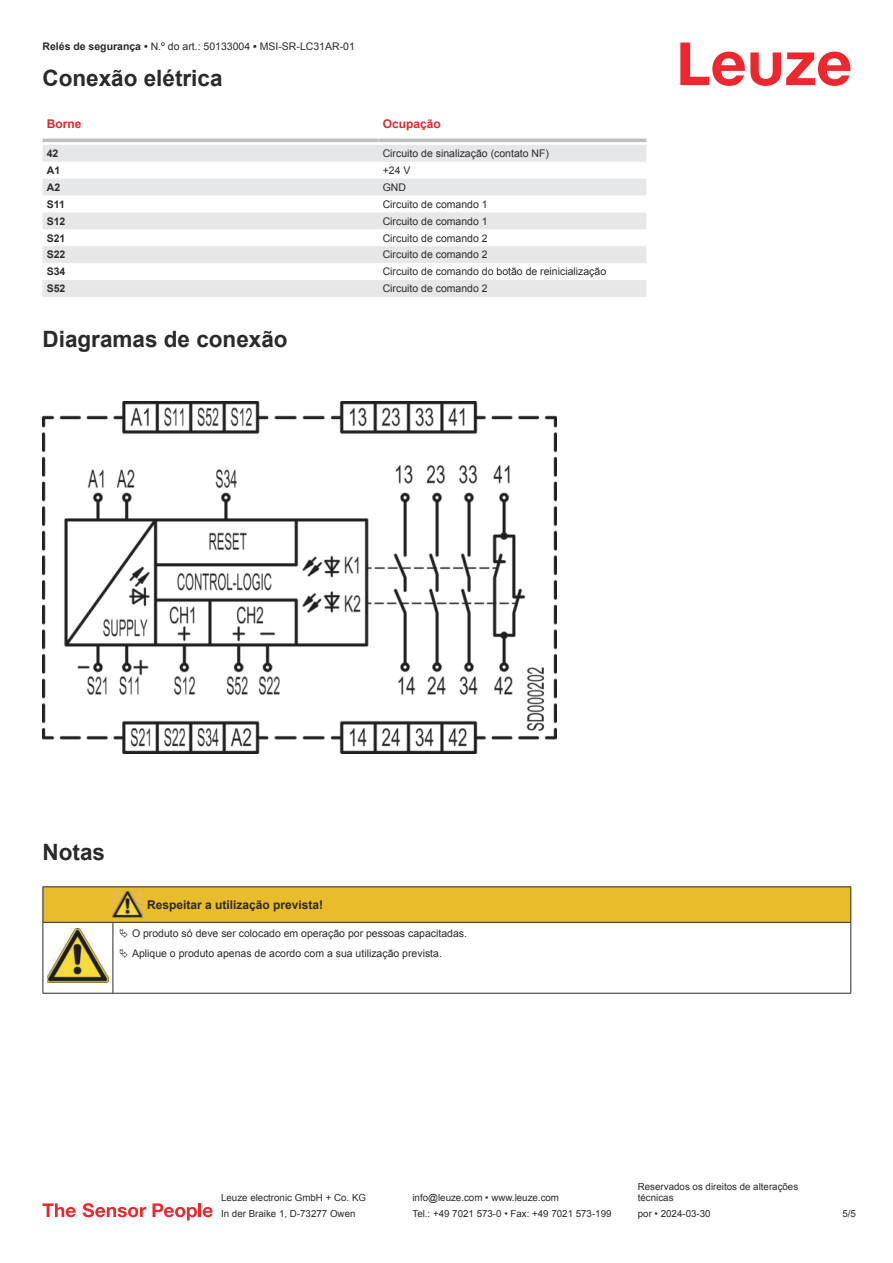
<style>
.page{position:relative;width:893px;height:1263px;background:#fff}
.page>*{position:absolute;margin:0;border:0;box-sizing:border-box;transform-origin:0 0}
.t1{font:700 22.5px "Arial";color:#2b292a}
.t2{font:700 12px "Arial";color:#2b292a}
.t3{font:700 12px "Arial";color:#db2a30}
.t4{font:10.5px/20.2px "Arial";color:#2b292a}
.t5{font:700 10.5px "Arial";color:#2b292a}
.t6{font:9.75px/11.7px "Arial";color:#2b292a}
.s1{font-weight:700}
</style>
<div class="page">
<svg style="left:680px;top:43px;width:170px;height:43px"></svg>
<svg style="left:43px;top:138px;width:603px;height:1px"></svg>
<svg style="left:43px;top:145px;width:603px;height:152px;fill:#e6e7e9"></svg>
<hr style="left:43px;top:139px;width:335px;height:3px;background:#bdbfc1">
<hr style="left:378px;top:139px;width:268px;height:3px;background:#bdbfc1">
<svg style="left:43px;top:1203px;width:33px;height:14px"></svg>
<svg style="left:83px;top:1203px;width:63px;height:14px"></svg>
<svg style="left:153px;top:1203px;width:44px;height:17px"></svg>
<hr style="left:198px;top:1203px;width:3px;height:14px;background:#ed272d">
<svg style="left:203px;top:1207px;width:10px;height:10px"></svg>
<img style="left:43px;top:402px;width:513px;height:351px">
<svg style="left:44px;top:964px;width:806px;height:29px"></svg>
<hr style="left:43px;top:886px;width:70px;height:1px;background:#2b292a">
<hr style="left:113px;top:886px;width:30px;height:1px;background:#2b292a">
<hr style="left:143px;top:886px;width:708px;height:1px;background:#2b292a">
<hr style="left:43px;top:923px;width:1px;height:66px;background:#2b292a">
<hr style="left:113px;top:923px;width:1px;height:66px;background:#2b292a">
<hr style="left:850px;top:923px;width:1px;height:66px;background:#2b292a">
<hr style="left:43px;top:993px;width:70px;height:1px;background:#2b292a">
<hr style="left:113px;top:993px;width:30px;height:1px;background:#2b292a">
<hr style="left:143px;top:993px;width:708px;height:1px;background:#2b292a">
<img style="left:47px;top:964px;width:61px;height:18px">
<svg style="left:43px;top:887px;width:808px;height:77px"></svg>
<p class="t4" style="left:43px;top:37px;width:314px"><span class="s1">Relés de segurança •</span> N.º do art.: 50133004 <span class="s1">•</span> MSI-SR-LC31AR-01</p>
<h1 class="t1" style="left:43px;top:70px;width:182px">Conexão elétrica</h1>
<p class="t3" style="left:47px;top:119px;width:36px">Borne</p>
<p class="t3" style="left:383px;top:119px;width:60px">Ocupação</p>
<p class="t5" style="left:47px;top:149px;width:13px">42</p>
<p class="t4" style="left:383px;top:144px;width:168px">Circuito de sinalização (contato NF)</p>
<p class="t5" style="left:47px;top:166px;width:15px">A1</p>
<p class="t4" style="left:383px;top:161px;width:29px">+24 V</p>
<p class="t5" style="left:47px;top:183px;width:15px">A2</p>
<p class="t4" style="left:383px;top:178px;width:25px">GND</p>
<p class="t5" style="left:47px;top:200px;width:20px">S11</p>
<p class="t4" style="left:383px;top:195px;width:107px">Circuito de comando 1</p>
<p class="t5" style="left:47px;top:217px;width:20px">S12</p>
<p class="t4" style="left:383px;top:212px;width:107px">Circuito de comando 1</p>
<p class="t5" style="left:47px;top:234px;width:20px">S21</p>
<p class="t4" style="left:383px;top:229px;width:107px">Circuito de comando 2</p>
<p class="t5" style="left:47px;top:251px;width:20px">S22</p>
<p class="t4" style="left:383px;top:246px;width:107px">Circuito de comando 2</p>
<p class="t5" style="left:47px;top:268px;width:20px">S34</p>
<p class="t4" style="left:383px;top:262px;width:225px">Circuito de comando do botão de reinicialização</p>
<p class="t5" style="left:47px;top:285px;width:20px">S52</p>
<p class="t4" style="left:383px;top:279px;width:107px">Circuito de comando 2</p>
<h1 class="t1" style="left:43px;top:331px;width:247px">Diagramas de conexão</h1>
<h1 class="t1" style="left:43px;top:844px;width:64px">Notas</h1>
<p class="t2" style="left:147px;top:900px;width:178px">Respeitar a utilização prevista!</p>
<p class="t4" style="left:132px;top:924px;width:337px">O produto só deve ser colocado em operação por pessoas capacitadas.<br>Aplique o produto apenas de acordo com a sua utilização prevista.</p>
<p class="t6" style="left:221px;top:1193px;width:146px">Leuze electronic GmbH + Co. KG</p>
<p class="t6" style="left:412px;top:1193px;width:148px">info@leuze.com • www.leuze.com</p>
<p class="t6" style="left:638px;top:1181px;width:162px">Reservados os direitos de alterações técnicas</p>
<p class="t6" style="left:221px;top:1209px;width:136px">In der Braike 1, D-73277 Owen</p>
<p class="t6" style="left:412px;top:1209px;width:201px">Tel.: +49 7021 573-0 • Fax: +49 7021 573-199</p>
<p class="t6" style="left:638px;top:1209px;width:74px">por • 2024-03-30</p>
<p class="t6" style="left:842px;top:1209px;width:15px">5 /5</p>
</div>
